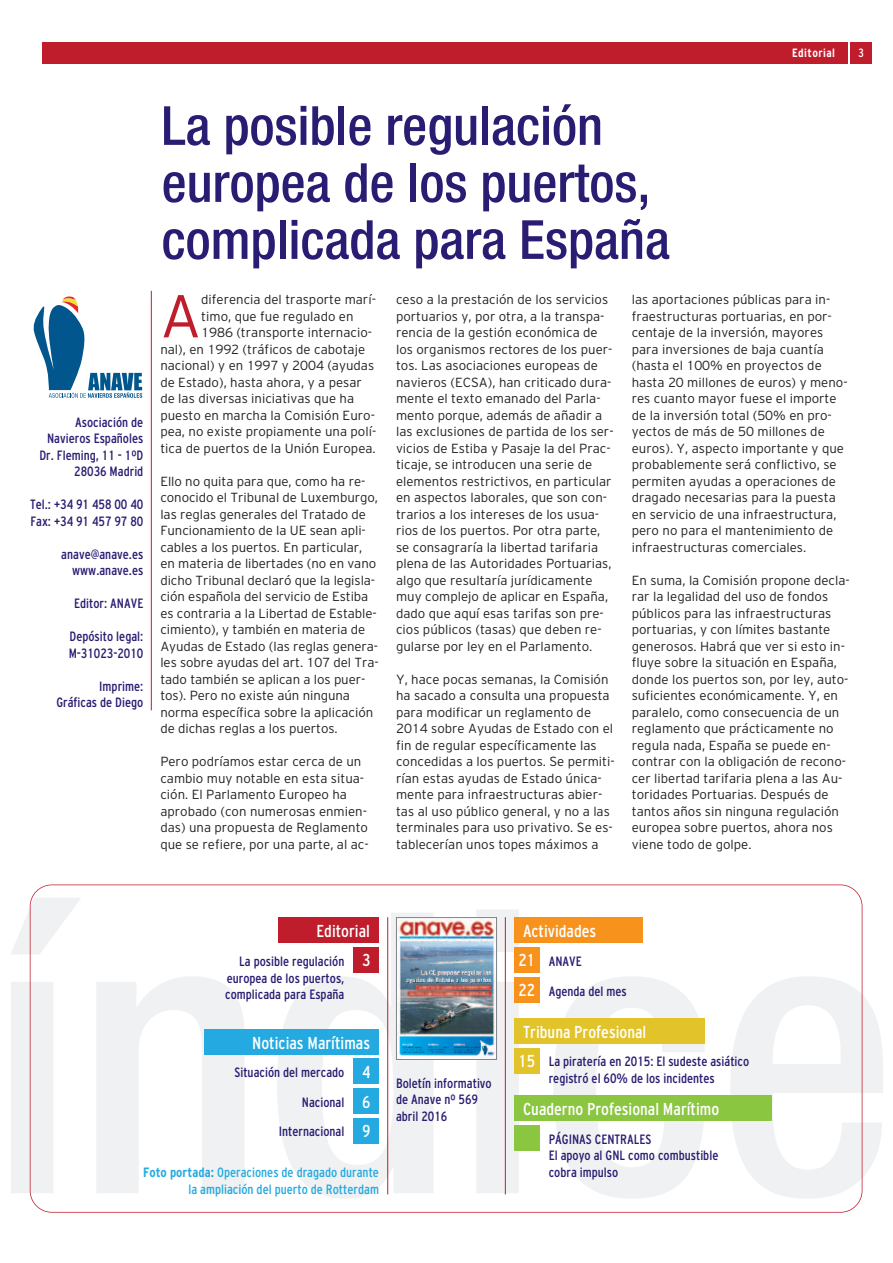
<style>
.page{position:relative;width:893px;height:1263px;background:#fff}
.page>*{position:absolute;margin:0;border:0;box-sizing:border-box;transform-origin:0 0}
.t1{font:300 60.3px "Civica 01";color:#bf1d2c}
.t2{font:500 condensed 54px/57px "Helvetica 67";color:#281d72}
.t3{font:condensed 17.25px/29.5px "Civica 06";color:#fff}
.t4{font:condensed 13.5px/16.5px "Civica 06";color:#281d72}
.t5{font:condensed 13.5px/16.5px "Civica 06";color:#24aae1;text-align:right}
.t6{font:300 13.2px/16.5px "Civica 01";color:#231f20}
.t7{font:700 condensed 12px "Civica 09";letter-spacing:.035em;color:#fff}
.t8{font:condensed 12px "Civica 06";color:#fff}
.s1{font-family:"Civica 09";font-weight:700}
</style>
<div class="page">
<svg style="left:11px;top:898px;width:872px;height:301px"></svg>
<div style="left:30px;top:884px;width:832px;height:328px;border:2px solid #bf1d2c;border-radius:22px"></div>
<div style="left:850px;top:43px;width:22px;height:21px;background:#bf1d2c"></div>
<div style="left:43px;top:43px;width:805px;height:21px;background:#bf1d2c"></div>
<hr style="left:151px;top:291px;width:1px;height:419px;background:#bf1d2c">
<svg style="left:33px;top:296px;width:109px;height:102px"></svg>
<div style="left:278px;top:917px;width:101px;height:26px;background:#bf1d2c"></div>
<div style="left:354px;top:947px;width:25px;height:25px;background:#bf1d2c"></div>
<hr style="left:387px;top:917px;width:1px;height:277px;background:#bf1d2c">
<img style="left:398px;top:919px;width:97px;height:139px">
<div style="left:396px;top:917px;width:101px;height:143px;border:1px solid #808285"></div>
<div style="left:205px;top:1029px;width:174px;height:25px;background:#24aae1"></div>
<div style="left:354px;top:1058px;width:25px;height:26px;background:#24aae1"></div>
<div style="left:354px;top:1088px;width:25px;height:26px;background:#24aae1"></div>
<div style="left:354px;top:1118px;width:25px;height:25px;background:#24aae1"></div>
<div style="left:514px;top:917px;width:129px;height:26px;background:#f7931d"></div>
<div style="left:514px;top:947px;width:25px;height:25px;background:#f7931d"></div>
<div style="left:514px;top:977px;width:25px;height:25px;background:#f7931d"></div>
<div style="left:514px;top:1018px;width:191px;height:26px;background:#e2c32a"></div>
<div style="left:514px;top:1048px;width:25px;height:25px;background:#e2c32a"></div>
<div style="left:514px;top:1095px;width:258px;height:26px;background:#8bc640"></div>
<div style="left:514px;top:1125px;width:25px;height:25px;background:#8bc640"></div>
<hr style="left:505px;top:917px;width:1px;height:277px;background:#bf1d2c">
<p class="t7" style="left:792px;top:46px;width:44px">Editorial</p>
<p class="t8" style="left:858px;top:46px;width:7px">3</p>
<p class="t4" style="left:39px;top:414px;width:105px;text-align:right">Asociación de<br>Navieros Españoles<br>Dr. Fleming, 11 - 1ºD<br>28036 Madrid</p>
<p class="t4" style="left:30px;top:496px;width:115px">Tel.: +34 91 458 00 40<br>Fax: +34 91 457 97 80</p>
<p class="t4" style="left:61px;top:546px;width:84px;text-align:right">anave@anave.es www.anave.es</p>
<p class="t4" style="left:74px;top:595px;width:71px">Editor: ANAVE</p>
<p class="t4" style="left:69px;top:628px;width:76px">Depósito legal:<br>M-31023-2010</p>
<p class="t4" style="left:56px;top:678px;width:88px;text-align:right">Imprime:<br>Gráficas de Diego</p>
<h2 class="t2" style="left:162px;top:97px;width:510px">La posible regulación europea de los puertos, complicada para España</h2>
<h1 class="t1" style="left:160px;top:281px;width:42px">A</h1>
<p class="t6" style="left:201px;top:291px;width:176px">diferencia del trasporte marí-</p>
<p class="t6" style="left:396px;top:291px;width:219px">ceso a la prestación de los servicios portuarios y, por otra, a la transpa&shy;rencia de la gestión económica de los organismos rectores de los puer&shy;tos. Las asociaciones europeas de navieros (ECSA), han criticado dura&shy;mente el texto emanado del Parla&shy;mento porque, además de añadir a las exclusiones de partida de los ser&shy;vicios de Estiba y Pasaje la del Prac&shy;ticaje, se introducen una serie de elementos restrictivos, en particular en aspectos laborales, que son con&shy;trarios a los intereses de los usua&shy;rios de los puertos. Por otra parte, se consagraría la libertad tarifaria plena de las Autoridades Portuarias, algo que resultaría jurídicamente muy complejo de aplicar en España, dado que aquí esas tarifas son pre&shy;cios públicos (tasas) que deben re&shy;gularse por ley en el Parlamento.</p>
<p class="t6" style="left:396px;top:671px;width:220px">Y, hace pocas semanas, la Comisión ha sacado a consulta una propuesta para modificar un reglamento de 2014 sobre Ayudas de Estado con el fin de regular específicamente las concedidas a los puertos. Se permiti&shy;rían estas ayudas de Estado única&shy;mente para infraestructuras abier&shy;tas al uso público general, y no a las terminales para uso privativo. Se es&shy;tablecerían unos topes máximos a</p>
<p class="t6" style="left:632px;top:291px;width:217px">las aportaciones públicas para in&shy;fraestructuras portuarias, en por&shy;centaje de la inversión, mayores para inversiones de baja cuantía (hasta el 100% en proyectos de hasta 20 millones de euros) y meno&shy;res cuanto mayor fuese el importe de la inversión total (50% en pro&shy;yectos de más de 50 millones de euros). Y, aspecto importante y que probablemente será conflictivo, se permiten ayudas a operaciones de dragado necesarias para la puesta en servicio de una infraestructura, pero no para el mantenimiento de infraestructuras comerciales.</p>
<p class="t6" style="left:632px;top:572px;width:220px">En suma, la Comisión propone decla&shy;rar la legalidad del uso de fondos públicos para las infraestructuras portuarias, y con límites bastante generosos. Habrá que ver si esto in&shy;fluye sobre la situación en España, donde los puertos son, por ley, auto&shy;suficientes económicamente. Y, en paralelo, como consecuencia de un reglamento que prácticamente no regula nada, España se puede en&shy;contrar con la obligación de recono&shy;cer libertad tarifaria plena a las Au&shy;toridades Portuarias. Después de tantos años sin ninguna regulación europea sobre puertos, ahora nos viene todo de golpe.</p>
<p class="t6" style="left:201px;top:308px;width:154px">timo, que fue regulado en</p>
<p class="t6" style="left:201px;top:324px;width:172px">1986 (transporte internacio-</p>
<p class="t6" style="left:160px;top:341px;width:206px">nal), en 1992 (tráficos de cabotaje</p>
<p class="t6" style="left:160px;top:357px;width:215px">nacional) y en 1997 y 2004 (ayudas</p>
<p class="t6" style="left:160px;top:374px;width:203px">de Estado), hasta ahora, y a pesar</p>
<p class="t6" style="left:160px;top:390px;width:195px">de las diversas iniciativas que ha</p>
<p class="t6" style="left:160px;top:407px;width:216px">puesto en marcha la Comisión Euro-</p>
<p class="t6" style="left:160px;top:423px;width:217px">pea, no existe propiamente una polí-</p>
<p class="t6" style="left:160px;top:440px;width:217px">tica de puertos de la Unión Europea.</p>
<p class="t6" style="left:160px;top:473px;width:220px">Ello no quita para que, como ha re&shy;conocido el Tribunal de Luxemburgo, las reglas generales del Tratado de Funcionamiento de la UE sean apli&shy;cables a los puertos. En particular, en materia de libertades (no en vano dicho Tribunal declaró que la legisla&shy;ción española del servicio de Estiba es contraria a la Libertad de Estable&shy;cimiento), y también en materia de Ayudas de Estado (las reglas genera&shy;les sobre ayudas del art. 107 del Tra&shy;tado también se aplican a los puer&shy;tos). Pero no existe aún ninguna norma específica sobre la aplicación de dichas reglas a los puertos.</p>
<p class="t6" style="left:160px;top:753px;width:210px">Pero podríamos estar cerca de un cambio muy notable en esta situa&shy;ción. El Parlamento Europeo ha aprobado (con numerosas enmien&shy;das) una propuesta de Reglamento que se refiere, por una parte, al ac-</p>
<h3 class="t3" style="left:317px;top:917px;width:55px;line-height:29.1px;text-align:right">Editorial<br>3</h3>
<p class="t4" style="left:225px;top:953px;width:121px;text-align:justify;text-indent:14px">La posible regulación europea de los puertos, complicada para España</p>
<h3 class="t3" style="left:362px;top:1028px;width:10px;text-align:justify;text-indent:-110px">Noticias Marítimas 4<br>6<br>9</h3>
<p class="t4" style="left:234px;top:1064px;width:112px">Situación del mercado</p>
<p class="t4" style="left:279px;top:1087px;width:67px;line-height:29.5px;text-align:right">Nacional<br>Internacional</p>
<p class="t5" style="left:143px;top:1164px;width:237px"><span class="s1">Foto portada:</span> Operaciones de dragado durante la ampliación del puerto de Rotterdam</p>
<p class="t4" style="left:396px;top:1075px;width:97px">Boletín informativo de Anave nº 569 abril 2016</p>
<h3 class="t3" style="left:518px;top:916px;width:79px">Actividades<br>21<br>22</h3>
<h3 class="t3" style="left:518px;top:1018px;width:129px;line-height:29.1px">Tribuna Profesional<br>15</h3>
<h3 class="t3" style="left:523px;top:1094px;width:198px">Cuaderno Profesional Marítimo</h3>
<p class="t4" style="left:549px;top:953px;width:35px">ANAVE</p>
<p class="t4" style="left:549px;top:983px;width:80px">Agenda del mes</p>
<p class="t4" style="left:549px;top:1053px;width:202px">La piratería en 2015: El sudeste asiático registró el 60% de los incidentes</p>
<p class="t4" style="left:549px;top:1130px;width:171px">PÁGINAS CENTRALES<br>El apoyo al GNL como combustible cobra impulso</p>
</div>
